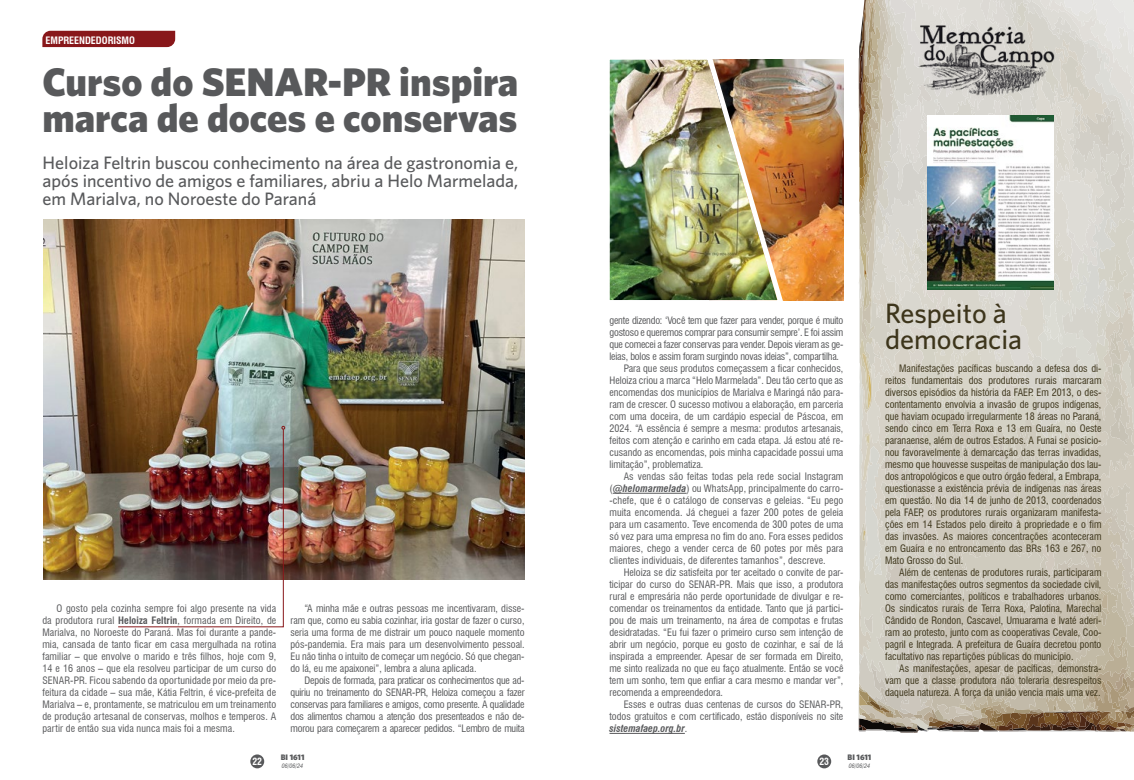
<style>
.page{position:relative;width:1134px;height:780px;background:#fff}
.page>*{position:absolute;margin:0;border:0;box-sizing:border-box;transform-origin:0 0}
.t1{font:900 40px/36px "Whitney HTF";color:#58595b}
.t2{font:500 28px/26px "Whitney HTF";color:#3d351b}
.t3{font:500 18px/18px "Whitney HTF";color:#58595b;text-align:justify}
.t4{font:condensed 10px/12px "Swiss 721 BT";color:#58595b;text-align:justify}
.t5{font:condensed 10px/12px "Swiss 721 BT";color:#3d351b;text-align:justify}
.t6{font:condensed 10px "Swiss 721 BT";letter-spacing:-.02em;color:#58595b}
.t7{font:italic 700 condensed 10px "Swiss 721 BT";color:#58595b}
.t8{font:700 condensed 10px "Swiss 721 BT";color:#fff}
.t9{font:700 condensed 9.6px "Swiss 721 BT";color:#fff}
.t10{font:900 8px "Whitney HTF";color:#58595b}
.t11{font:italic condensed 6px "Swiss 721 BT";color:#58595b}
.s1{font-weight:700}
.s2{font-weight:700;font-style:italic}
.s3{font-weight:400;font-style:normal}
</style>
<div class="page">
<div style="left:42px;top:31px;width:133px;height:16px;background:#88171a"></div>
<img style="left:43px;top:220px;width:481px;height:360px">
<img style="left:117px;top:426px;width:168px;height:201px">
<img style="left:787px;top:59px;width:56px;height:241px">
<hr style="left:613px;top:493px;width:73px;height:1px;background:#58595b">
<hr style="left:609px;top:733px;width:76px;height:1px;background:#58595b">
<img style="left:609px;top:59px;width:178px;height:242px">
<svg style="left:858px;top:0;width:276px;height:732px;background:#cec9bd"></svg>
<img style="left:927px;top:115px;width:127px;height:174px">
<img style="left:890px;top:9px;width:200px;height:100px">
<div style="left:250px;top:754px;width:14px;height:14px;background:#58595b;border-radius:50%"></div>
<div style="left:817px;top:754px;width:14px;height:14px;background:#58595b;border-radius:50%"></div>
<p class="t8" style="left:45px;top:34px;width:91px">EMPREENDEDORISMO</p>
<h1 class="t1" style="left:42px;top:63px;width:477px">Curso do SENAR-PR inspira marca de doces e conservas</h1>
<h3 class="t3" style="left:43px;top:153px;width:477px">Heloiza Feltrin buscou conhecimento na área de gastronomia e, após incentivo de amigos e familiares, abriu a Helo Marmelada, em Marialva, no Noroeste do Paraná</h3>
<p class="t4" style="left:42px;top:602px;width:235px;text-indent:14px">O gosto pela cozinha sempre foi algo presente na vida da produtora rural <span class="s1">Heloiza Feltrin</span>, formada em Direito, de Marialva, no Noroeste do Paraná. Mas foi durante a pande&shy;mia, cansada de tanto ficar em casa mergulhada na rotina familiar – que envolve o marido e três filhos, hoje com 9, 14 e 16 anos – que ela resolveu participar de um curso do SENAR-PR. Ficou sabendo da oportunidade por meio da pre&shy;feitura da cidade – sua mãe, Kátia Feltrin, é vice-prefeita de Marialva – e, prontamente, se matriculou em um treinamento de produção artesanal de conservas, molhos e temperos. A partir de então sua vida nunca mais foi a mesma.</p>
<p class="t4" style="left:290px;top:602px;width:236px;text-indent:14px">“A minha mãe e outras pessoas me incentivaram, disse&shy;ram que, como eu sabia cozinhar, iria gostar de fazer o curso, seria uma forma de me distrair um pouco naquele momento pós-pandemia. Era mais para um desenvolvimento pessoal.<br>Eu não tinha o intuito de começar um negócio. Só que chegan&shy;do lá, eu me apaixonei”, lembra a aluna aplicada.</p>
<p class="t4" style="left:290px;top:674px;width:236px;text-indent:14px">Depois de formada, para praticar os conhecimentos que ad&shy;quiriu no treinamento do SENAR-PR, Heloiza começou a fazer conservas para familiares e amigos, como presente. A qualidade dos alimentos chamou a atenção dos presenteados e não de&shy;morou para começarem a aparecer pedidos. “Lembro de muita</p>
<p class="t9" style="left:252px;top:755px;width:11px">22</p>
<p class="t10" style="left:281px;top:752px;width:25px">BI 1611</p>
<p class="t11" style="left:282px;top:762px;width:23px">06/06/24</p>
<p class="t6" style="left:609px;top:314px;width:235px">gente dizendo: ‘Você tem que fazer para vender, porque é muito</p>
<p class="t6" style="left:609px;top:326px;width:235px">gostoso e queremos comprar para consumir sempre’. E foi assim</p>
<p class="t6" style="left:609px;top:338px;width:235px">que comecei a fazer conservas para vender. Depois vieram as ge-</p>
<p class="t6" style="left:609px;top:350px;width:231px">leias, bolos e assim foram surgindo novas ideias”, compartilha.</p>
<p class="t4" style="left:624px;top:362px;width:221px">Para que seus produtos começassem a ficar conhecidos,</p>
<p class="t4" style="left:609px;top:374px;width:235px">Heloiza criou a marca “Helo Marmelada”. Deu tão certo que as</p>
<p class="t4" style="left:609px;top:386px;width:235px">encomendas dos municípios de Marialva e Maringá não para-</p>
<p class="t4" style="left:609px;top:398px;width:235px">ram de crescer. O sucesso motivou a elaboração, em parceria</p>
<p class="t4" style="left:609px;top:410px;width:235px">com uma doceira, de um cardápio especial de Páscoa, em</p>
<p class="t4" style="left:609px;top:422px;width:235px">2024. “A essência é sempre a mesma: produtos artesanais,</p>
<p class="t4" style="left:609px;top:434px;width:235px">feitos com atenção e carinho em cada etapa. Já estou até re-</p>
<p class="t4" style="left:609px;top:446px;width:235px">cusando as encomendas, pois minha capacidade possui uma</p>
<p class="t4" style="left:609px;top:458px;width:95px">limitação”, problematiza.</p>
<p class="t4" style="left:624px;top:470px;width:221px">As vendas são feitas todas pela rede social Instagram</p>
<p class="t4" style="left:609px;top:482px;width:235px">(<span class="s2">@helomarmelada</span>) ou WhatsApp, principalmente do carro-</p>
<p class="t4" style="left:609px;top:494px;width:235px">-chefe, que é o catálogo de conservas e geleias. “Eu pego</p>
<p class="t4" style="left:609px;top:506px;width:235px">muita encomenda. Já cheguei a fazer 200 potes de geleia</p>
<p class="t4" style="left:609px;top:518px;width:235px">para um casamento. Teve encomenda de 300 potes de uma</p>
<p class="t4" style="left:609px;top:530px;width:235px">só vez para uma empresa no fim do ano. Fora esses pedidos</p>
<p class="t4" style="left:609px;top:542px;width:235px">maiores, chego a vender cerca de 60 potes por mês para</p>
<p class="t4" style="left:609px;top:554px;width:218px">clientes individuais, de diferentes tamanhos”, descreve.</p>
<p class="t4" style="left:624px;top:566px;width:221px">Heloiza se diz satisfeita por ter aceitado o convite de par-</p>
<p class="t4" style="left:609px;top:578px;width:235px">ticipar do curso do SENAR-PR. Mais que isso, a produtora</p>
<p class="t4" style="left:609px;top:590px;width:235px">rural e empresária não perde oportunidade de divulgar e re-</p>
<p class="t4" style="left:609px;top:602px;width:235px">comendar os treinamentos da entidade. Tanto que já partici-</p>
<p class="t4" style="left:609px;top:614px;width:235px">pou de mais um treinamento, na área de compotas e frutas</p>
<p class="t4" style="left:609px;top:626px;width:235px">desidratadas. “Eu fui fazer o primeiro curso sem intenção de</p>
<p class="t4" style="left:609px;top:638px;width:235px">abrir um negócio, porque eu gosto de cozinhar, e saí de lá</p>
<p class="t4" style="left:609px;top:650px;width:235px">inspirada a empreender. Apesar de ser formada em Direito,</p>
<p class="t4" style="left:609px;top:662px;width:235px">me sinto realizada no que eu faço atualmente. Então se você</p>
<p class="t4" style="left:609px;top:674px;width:235px">tem um sonho, tem que enfiar a cara mesmo e mandar ver”,</p>
<p class="t4" style="left:609px;top:686px;width:115px">recomenda a empreendedora.</p>
<p class="t4" style="left:624px;top:698px;width:221px">Esses e outras duas centenas de cursos do SENAR-PR,</p>
<p class="t4" style="left:609px;top:710px;width:235px">todos gratuitos e com certificado, estão disponíveis no site</p>
<p class="t7" style="left:609px;top:722px;width:79px">sistemafaep.org.br<span class="s3">.</span></p>
<p class="t9" style="left:819px;top:755px;width:11px">23</p>
<p class="t10" style="left:847px;top:752px;width:25px">BI 1611</p>
<p class="t11" style="left:849px;top:762px;width:23px">06/06/24</p>
<h2 class="t2" style="left:885px;top:299px;width:139px">Respeito à democracia</h2>
<p class="t5" style="left:885px;top:362px;width:218px;text-indent:14px">Manifestações pacíficas buscando a defesa dos di&shy;reitos fundamentais dos produtores rurais marcaram diversos episódios da história da FAEP. Em 2013, o des&shy;contentamento envolvia a invasão de grupos indígenas, que haviam ocupado irregularmente 18 áreas no Paraná, sendo cinco em Terra Roxa e 13 em Guaíra, no Oeste paranaense, além de outros Estados. A Funai se posicio&shy;nou favoravelmente à demarcação das terras invadidas, mesmo que houvesse suspeitas de manipulação dos lau&shy;dos antropológicos e que outro órgão federal, a Embrapa, questionasse a existência prévia de indígenas nas áreas em questão. No dia 14 de junho de 2013, coordenados pela FAEP, os produtores rurais organizaram manifesta&shy;ções em 14 Estados pelo direito à propriedade e o fim das invasões. As maiores concentrações aconteceram em Guaíra e no entroncamento das BRs 163 e 267, no Mato Grosso do Sul.</p>
<p class="t5" style="left:885px;top:566px;width:218px;text-indent:14px">Além de centenas de produtores rurais, participaram das manifestações outros segmentos da sociedade civil, como comerciantes, políticos e trabalhadores urbanos.<br>Os sindicatos rurais de Terra Roxa, Palotina, Marechal Cândido de Rondon, Cascavel, Umuarama e Ivaté aderi&shy;ram ao protesto, junto com as cooperativas Cevale, Coo&shy;pagril e Integrada. A prefeitura de Guaíra decretou ponto facultativo nas repartições públicas do município.</p>
<p class="t5" style="left:885px;top:662px;width:218px;text-indent:14px">As manifestações, apesar de pacíficas, demonstra&shy;vam que a classe produtora não toleraria desrespeitos daquela natureza. A força da união vencia mais uma vez.</p>
</div>
